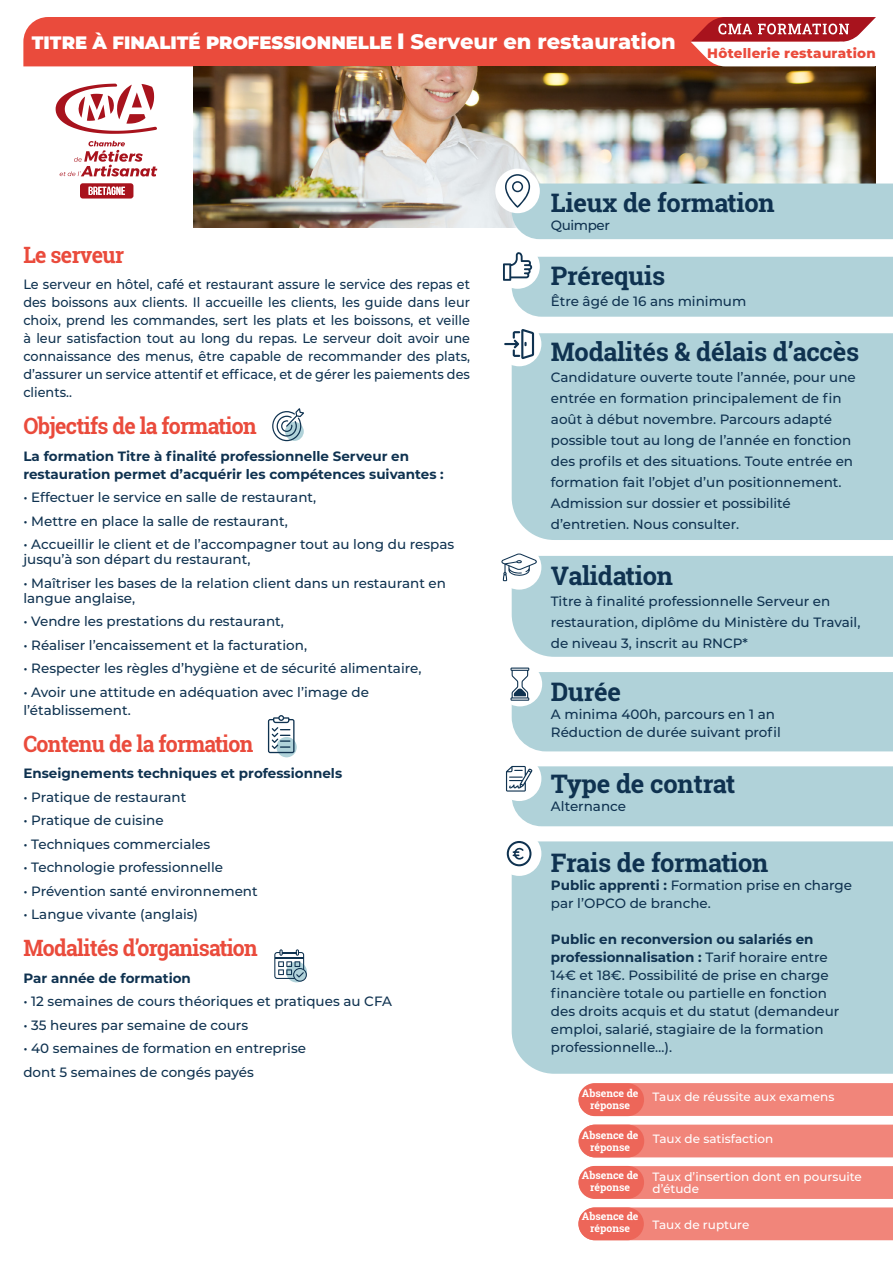
<style>
.page{position:relative;width:893px;height:1263px;background:#fff}
.page>*{position:absolute;margin:0;border:0;box-sizing:border-box;transform-origin:0 0}
.t1{font:700 25.5px "Roboto Slab";letter-spacing:-.01em;color:#0f3250}
.t2{font:700 22.5px "Roboto Slab";letter-spacing:-.03em;color:#ea4b3c;scale:.95 1}
.t3{font:900 18px "Montserrat";color:#fff}
.t4{font:500 13.5px/18px "Montserrat";color:#0f3250}
.t5{font:500 13.5px/18px "Montserrat";color:#0f3250;text-align:justify;scale:.95 1}
.t6{font:700 13.5px/18px "Montserrat";color:#0f3250}
.t7{font:800 13.5px "Montserrat";letter-spacing:.02em;color:#ea4b3c}
.t8{font:500 13.5px "Montserrat";letter-spacing:-.03em;color:#0f3250}
.t9{font:500 12px/12px "Montserrat";color:#fff}
.t10{font:700 10.5px/12px "Roboto Slab";color:#fff;text-align:center}
.s1{font-size:21px}
.s2{font-weight:800;font-size:21px}
.s3{font-weight:700}
</style>
<div class="page">
<img style="left:193px;top:67px;width:683px;height:160px">
<svg style="left:272px;top:408px;width:32px;height:33px"></svg>
<svg style="left:274px;top:949px;width:33px;height:33px"></svg>
<svg style="left:276px;top:737px;width:21px;height:20px"></svg>
<svg style="left:268px;top:715px;width:26px;height:38px"></svg>
<svg style="left:56px;top:84px;width:101px;height:50px"></svg>
<svg style="left:59px;top:141px;width:98px;height:36px"></svg>
<svg style="left:80px;top:183px;width:53px;height:16px"></svg>
<svg style="left:501px;top:553px;width:392px;height:104px;background:#b5d5db"></svg>
<svg style="left:510px;top:667px;width:383px;height:84px;background:#b6d4db"></svg>
<svg style="left:506px;top:766px;width:387px;height:60px;background:#b3d3d9"></svg>
<div style="left:512px;top:841px;width:381px;height:233px;background:#b0d2d9"></div>
<div style="left:497px;top:831px;width:44px;height:45px;background:#fff;border-radius:50%"></div>
<svg style="left:507px;top:841px;width:24px;height:25px"></svg>
<div style="left:512px;top:333px;width:381px;height:207px;background:#b0d2d9"></div>
<div style="left:497px;top:322px;width:44px;height:44px;background:#fff;border-radius:50%"></div>
<svg style="left:504px;top:329px;width:30px;height:30px"></svg>
<svg style="left:503px;top:252px;width:390px;height:65px;background:#b7d5dc"></svg>
<div style="left:495px;top:169px;width:45px;height:44px;background:#fff;border-radius:50%"></div>
<svg style="left:505px;top:174px;width:388px;height:65px;background:#b8d4d9"></svg>
<svg style="left:23px;top:17px;width:853px;height:49px;background:#e75c51"></svg>
<div style="left:578px;top:1166px;width:315px;height:33px;background:#f1857a"></div>
<div style="left:579px;top:1166px;width:65px;height:33px;background:#ed6659;border-radius:16px"></div>
<div style="left:578px;top:1124px;width:315px;height:33px;background:#f1857a"></div>
<div style="left:579px;top:1124px;width:65px;height:33px;background:#ed6659;border-radius:16px"></div>
<svg style="left:578px;top:1083px;width:315px;height:33px;background:#f1877c"></svg>
<div style="left:579px;top:1083px;width:65px;height:33px;background:#ed6659;border-radius:16px"></div>
<div style="left:579px;top:1207px;width:314px;height:33px;background:#f1857a"></div>
<div style="left:578px;top:1207px;width:66px;height:33px;background:#ed6659;border-radius:16px"></div>
<h3 class="t3" style="left:32px;top:29px;width:645px">TITRE À FINALITÉ PROFESSIONNELLE <span class="s1">l</span> <span class="s2">Serveur en restauration</span></h3>
<p class="t7" style="left:707px;top:44px;width:170px">Hôtellerie restauration</p>
<h2 class="t2" style="left:23px;top:239px;width:108px">Le serveur</h2>
<p class="t5" style="left:23px;top:275px;width:472px">Le serveur en hôtel, café et restaurant assure le service des repas et des boissons aux clients. Il accueille les clients, les guide dans leur choix, prend les commandes, sert les plats et les boissons, et veille à leur satisfaction tout au long du repas. Le serveur doit avoir une connaissance des menus, être capable de recommander des plats, d’assurer un service attentif et efficace, et de gérer les paiements des clients..</p>
<h2 class="t2" style="left:23px;top:411px;width:247px">Objectifs de la formation</h2>
<p class="t6" style="left:23px;top:446px;width:422px">La formation Titre à finalité professionnelle Serveur en restauration permet d’acquérir les compétences suivantes :</p>
<p class="t4" style="left:23px;top:488px;width:294px">• Effectuer le service en salle de restaurant,</p>
<p class="t4" style="left:23px;top:511px;width:266px">• Mettre en place la salle de restaurant,</p>
<p class="t4" style="left:23px;top:536px;width:432px;line-height:15px">• Accueillir le client et de l’accompagner tout au long du respas jusqu’à son départ du restaurant,</p>
<p class="t4" style="left:23px;top:575px;width:424px;line-height:15px">• Maîtriser les bases de la relation client dans un restaurant en langue anglaise,</p>
<p class="t4" style="left:23px;top:612px;width:262px">• Vendre les prestations du restaurant,</p>
<p class="t4" style="left:23px;top:635px;width:285px">• Réaliser l’encaissement et la facturation,</p>
<p class="t4" style="left:23px;top:659px;width:400px">• Respecter les règles d’hygiène et de sécurité alimentaire,</p>
<p class="t4" style="left:23px;top:682px;width:347px">• Avoir une attitude en adéquation avec l’image de l’établissement.</p>
<h2 class="t2" style="left:23px;top:728px;width:244px">Contenu de la formation</h2>
<p class="t6" style="left:23px;top:764px;width:320px">Enseignements techniques et professionnels</p>
<p class="t4" style="left:23px;top:787px;width:165px">• Pratique de restaurant</p>
<p class="t4" style="left:23px;top:811px;width:142px">• Pratique de cuisine</p>
<p class="t4" style="left:23px;top:834px;width:188px">• Techniques commerciales</p>
<p class="t4" style="left:23px;top:858px;width:201px">• Technologie professionnelle</p>
<p class="t4" style="left:23px;top:881px;width:236px">• Prévention santé environnement</p>
<p class="t4" style="left:23px;top:905px;width:176px">• Langue vivante (anglais)</p>
<h2 class="t2" style="left:23px;top:933px;width:248px">Modalités d’organisation</h2>
<p class="t6" style="left:23px;top:968px;width:169px">Par année de formation</p>
<p class="t4" style="left:23px;top:992px;width:370px">• 12 semaines de cours théoriques et pratiques au CFA</p>
<p class="t4" style="left:23px;top:1015px;width:226px">• 35 heures par semaine de cours</p>
<p class="t4" style="left:23px;top:1036px;width:284px;line-height:23.5px">• 40 semaines de formation en entreprise dont 5 semaines de congés payés</p>
<h1 class="t1" style="left:551px;top:185px;width:225px">Lieux de formation</h1>
<p class="t8" style="left:551px;top:216px;width:61px">Quimper</p>
<h1 class="t1" style="left:551px;top:258px;width:116px">Prérequis</h1>
<p class="t4" style="left:551px;top:291px;width:197px">Être âgé de 16 ans minimum</p>
<h1 class="t1" style="left:551px;top:334px;width:310px">Modalités &amp; délais d’accès</h1>
<p class="t4" style="left:551px;top:366px;width:306px;line-height:21px">Candidature ouverte toute l’année, pour une entrée en formation principalement de fin août à début novembre. Parcours adapté possible tout au long de l’année en fonction des profils et des situations. Toute entrée en formation fait l’objet d’un positionnement.<br>Admission sur dossier et possibilité d’entretien. Nous consulter.</p>
<h1 class="t1" style="left:551px;top:558px;width:124px">Validation</h1>
<p class="t4" style="left:551px;top:590px;width:311px;line-height:21px">Titre à finalité professionnelle Serveur en restauration, diplôme du Ministère du Travail, de niveau 3, inscrit au RNCP*</p>
<h1 class="t1" style="left:551px;top:674px;width:72px">Durée</h1>
<p class="t4" style="left:551px;top:705px;width:231px">A minima 400h, parcours en 1 an<br>Réduction de durée suivant profil</p>
<h1 class="t1" style="left:551px;top:766px;width:186px">Type de contrat</h1>
<p class="t4" style="left:551px;top:797px;width:77px">Alternance</p>
<h1 class="t1" style="left:551px;top:845px;width:219px">Frais de formation</h1>
<p class="t4" style="left:551px;top:876px;width:303px"><span class="s3">Public apprenti :</span> Formation prise en charge par l’OPCO de branche.</p>
<p class="t4" style="left:551px;top:930px;width:290px"><span class="s3">Public en reconversion ou salariés en professionnalisation :</span> Tarif horaire entre 14€ et 18€. Possibilité de prise en charge financière totale ou partielle en fonction des droits acquis et du statut (demandeur emploi, salarié, stagiaire de la formation professionnelle…).</p>
<p class="t9" style="left:582px;top:1090px;width:254px"><sup>Absence</sup> <sup>de</sup> Taux de réussite aux examens</p>
<p class="t10" style="left:590px;top:1099px;width:41px">réponse</p>
<p class="t10" style="left:582px;top:1129px;width:58px">Absence de réponse</p>
<p class="t10" style="left:582px;top:1168px;width:58px">Absence de réponse</p>
<p class="t10" style="left:582px;top:1210px;width:58px">Absence de réponse</p>
<p class="t9" style="left:653px;top:1132px;width:122px">Taux de satisfaction</p>
<p class="t9" style="left:653px;top:1170px;width:211px">Taux d’insertion dont en poursuite d’étude</p>
<p class="t9" style="left:652px;top:1218px;width:99px">Taux de rupture</p>
</div>
